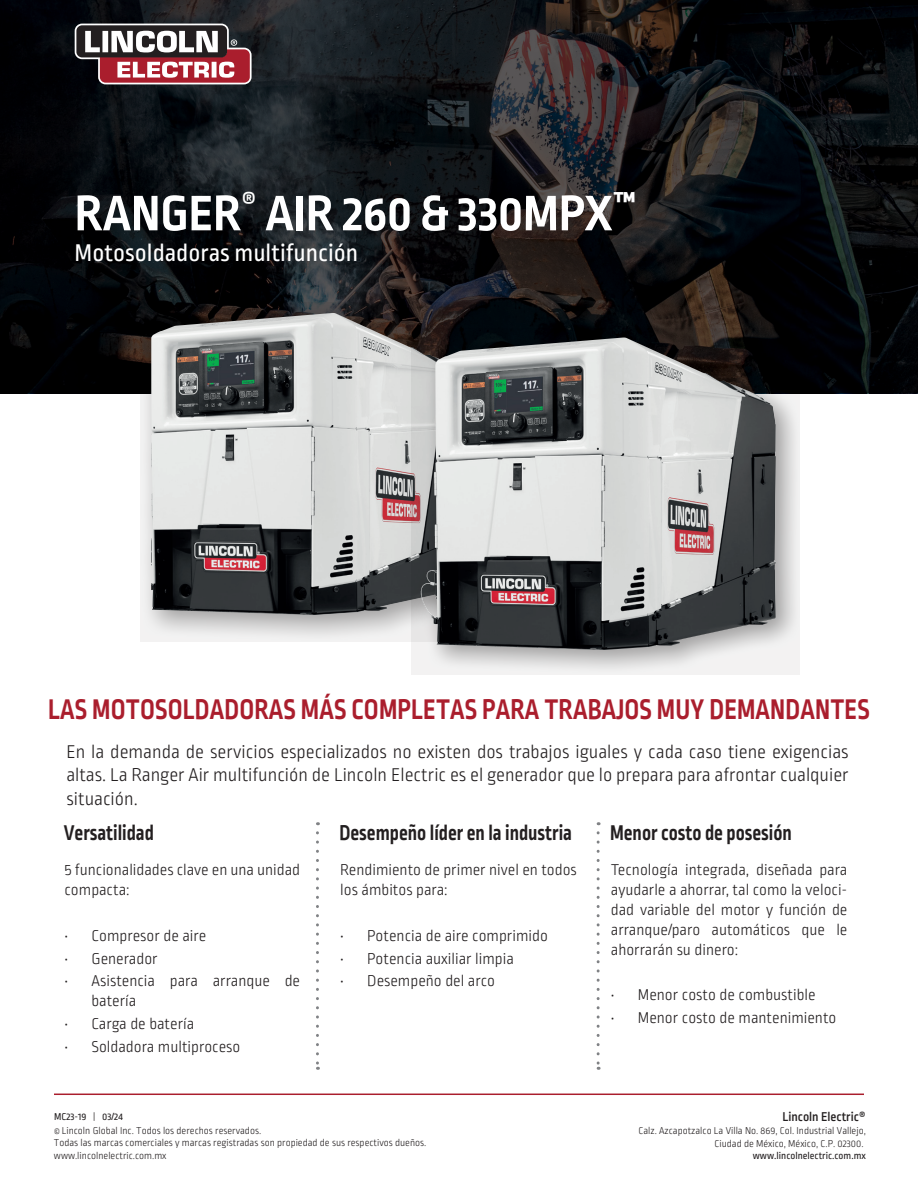
<style>
.page{position:relative;width:918px;height:1188px;background:#fff}
.page>*{position:absolute;margin:0;border:0;box-sizing:border-box;transform-origin:0 0}
.t1{font:700 52.65px "Ropa Sans Pro";color:#fff}
.t2{font:700 30px "Ropa Sans Pro";letter-spacing:.005em;color:#aa1e2d;scale:.9 1}
.t3{font:25.5px "Ropa Sans Pro";color:#fff}
.t4{font:700 22.5px "Ropa Sans Pro";color:#231f20;scale:.9 1}
.t5{font:300 19.5px/23.4px "Ropa Sans Pro";color:#231f20;text-align:justify}
.t6{font:300 16.5px/19.8px "Ropa Sans Pro";color:#231f20}
.t7{font:500 13.5px "Ropa Sans Pro";color:#231f20}
.t8{font:300 10.5px/12.9px "Ropa Sans Pro";color:#231f20}
.t9{font:10.5px "Ropa Sans Pro";color:#231f20}
.s1{font-weight:400}
.s2{font-size:9px}
</style>
<div class="page">
<svg style="left:0;top:0;width:918px;height:393px;background:#121316"></svg>
<svg style="left:75px;top:24px;width:177px;height:60px"></svg>
<hr style="left:54px;top:1094px;width:810px;height:1px;background:#aa1e2d">
<svg style="left:316px;top:833px;width:3px;height:237px"></svg>
<svg style="left:597px;top:833px;width:3px;height:237px"></svg>
<svg style="left:140px;top:303px;width:367px;height:339px"></svg>
<img style="left:151px;top:313px;width:329px;height:302px">
<svg style="left:412px;top:328px;width:388px;height:346px"></svg>
<img style="left:420px;top:338px;width:356px;height:312px">
<h1 class="t1" style="left:75px;top:183px;width:562px">RANGER<sup>®</sup> AIR 260 &amp; 330MPX<sup>™</sup></h1>
<h3 class="t3" style="left:75px;top:239px;width:285px">Motosoldadoras multifunción</h3>
<h2 class="t2" style="left:48px;top:692px;width:914px">LAS MOTOSOLDADORAS MÁS COMPLETAS PARA TRABAJOS MUY DEMANDANTES</h2>
<p class="t5" style="left:66px;top:741px;width:784px">En la demanda de servicios especializados no existen dos trabajos iguales y cada caso tiene exigencias altas. La Ranger Air multifunción de Lincoln Electric es el generador que lo prepara para afrontar cualquier situación.</p>
<h3 class="t4" style="left:64px;top:820px;width:102px">Versatilidad</h3>
<p class="t6" style="left:65px;top:861px;width:237px">5 funcionalidades clave en una unidad compacta:</p>
<p class="t6" style="left:65px;top:927px;width:143px">• Compresor de aire</p>
<p class="t6" style="left:65px;top:949px;width:95px">• Generador</p>
<p class="t6" style="left:92px;top:972px;width:210px;text-indent:-27px">• Asistencia para arranque de batería</p>
<p class="t6" style="left:65px;top:1015px;width:131px">• Carga de batería</p>
<p class="t6" style="left:65px;top:1038px;width:177px">• Soldadora multiproceso</p>
<h3 class="t4" style="left:339px;top:820px;width:260px">Desempeño líder en la industria</h3>
<p class="t6" style="left:340px;top:861px;width:238px">Rendimiento de primer nivel en todos los ámbitos para:</p>
<p class="t6" style="left:340px;top:927px;width:209px">• Potencia de aire comprimido</p>
<p class="t6" style="left:340px;top:949px;width:175px">• Potencia auxiliar limpia</p>
<p class="t6" style="left:340px;top:972px;width:156px">• Desempeño del arco</p>
<h3 class="t4" style="left:610px;top:820px;width:204px">Menor costo de posesión</h3>
<p class="t6" style="left:611px;top:861px;width:238px;text-align:justify">Tecnología integrada, diseñada para ayudarle a ahorrar, tal como la veloci&shy;dad variable del motor y función de arranque/paro automáticos que le ahorrarán su dinero:</p>
<p class="t6" style="left:611px;top:986px;width:206px">• Menor costo de combustible</p>
<p class="t6" style="left:611px;top:1009px;width:227px">• Menor costo de mantenimiento</p>
<p class="t8" style="left:54px;top:1111px;width:374px"><span class="s1">MC23-19</span> | <span class="s1">03/24<br></span><span class="s2">©</span> Lincoln Global Inc. Todos los derechos reservados.<br>Todas las marcas comerciales y marcas registradas son propiedad de sus respectivos dueños. www.lincolnelectric.com.mx</p>
<p class="t7" style="left:782px;top:1110px;width:85px">Lincoln Electric®</p>
<p class="t8" style="left:638px;top:1125px;width:229px;text-align:right">Calz. Azcapotzalco La Villa No. 869, Col. Industrial Vallejo,<br>Ciudad de México, México, C.P. 02300.</p>
<p class="t9" style="left:753px;top:1150px;width:115px">www.lincolnelectric.com.mx</p>
</div>
